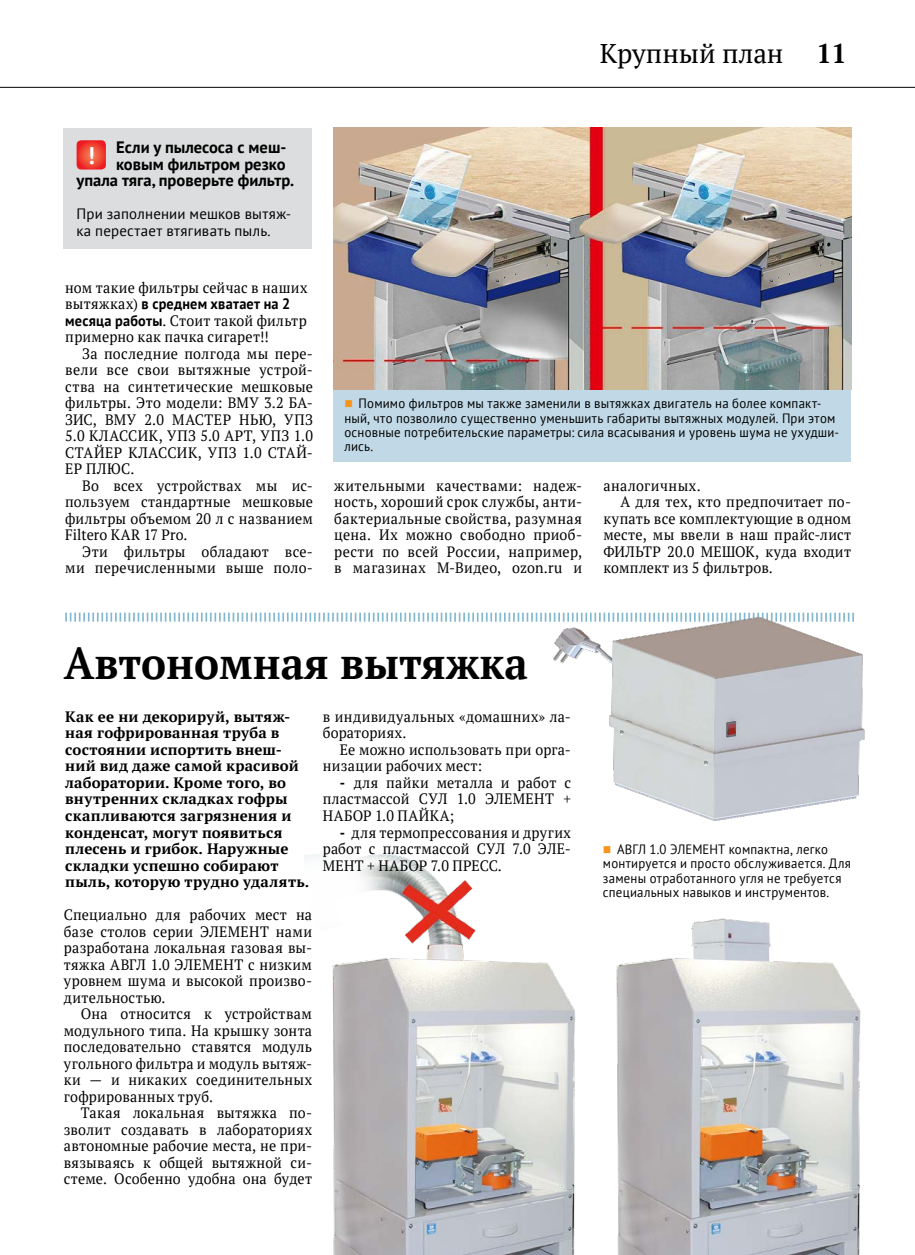
<style>
.page{position:relative;width:915px;height:1255px;background:#fff}
.page>*{position:absolute;margin:0;border:0;box-sizing:border-box;transform-origin:0 0}
.t1{font:700 44.25px "PT Serif";color:#000;scale:.95 1}
.t2{font:27px "PT Serif";color:#000}
.t3{font:700 24px "PT Sans";color:#fff;scale:.95 1}
.t4{font:700 16.5px "PT Sans";color:#000}
.t5{font:15px/16.5px "PT Serif";letter-spacing:.02em;color:#000;text-align:justify;scale:.95 1}
.t6{font:700 15px/16.5px "PT Serif";letter-spacing:.015em;color:#000}
.t7{font:15px/16.5px "PT Sans";letter-spacing:.015em;color:#000}
.t8{font:700 15px "PT Sans";letter-spacing:.015em;color:#000;scale:.95 1}
.t9{font:13.5px/14.2px "PT Sans";letter-spacing:.02em;color:#000;scale:.95 1}
.s1{font-weight:700}
.s2{font-family:"PT Serif";font-weight:400}
.s3{font-family:"PT Sans";font-weight:700}
</style>
<div class="page">
<hr style="left:0;top:87px;width:914px;height:1px;background:#000">
<div style="left:333px;top:128px;width:517px;height:333px;background:#c1d9e6"></div>
<img style="left:304px;top:853px;width:557px;height:401px">
<img style="left:333px;top:128px;width:517px;height:261px">
<div style="left:64px;top:128px;width:248px;height:120px;background:#dcddde"></div>
<svg style="left:77px;top:140px;width:29px;height:29px"></svg>
<svg style="left:65px;top:612px;width:486px;height:9px"></svg>
<img style="left:553px;top:612px;width:312px;height:209px">
<h2 class="t2" style="left:599px;top:36px;width:248px">Крупный план <span class="s1">11</span></h2>
<h3 class="t3" style="left:88px;top:140px;width:9px">!</h3>
<p class="t4" style="left:116px;top:136px;width:172px">Если у пылесоса с меш-</p>
<p class="t4" style="left:116px;top:153px;width:171px">ковым фильтром резко</p>
<p class="t4" style="left:77px;top:169px;width:219px">упала тяга, проверьте фильтр.</p>
<p class="t7" style="left:77px;top:205px;width:216px">При заполнении мешков вытяж&shy;ка перестает втягивать пыль.</p>
<p class="t5" style="left:65px;top:279px;width:256px">ном такие фильтры сейчас в наших</p>
<p class="t8" style="left:65px;top:294px;width:238px"><span class="s2">вытяжках)</span> в среднем хватает на 2</p>
<p class="t5" style="left:65px;top:312px;width:256px"><span class="s3">месяца работы</span>. Стоит такой фильтр примерно как пачка сигарет!!</p>
<p class="t5" style="left:65px;top:345px;width:262px;text-indent:17px">За последние полгода мы пере&shy;вели все свои вытяжные устрой&shy;ства на синтетические мешковые фильтры. Это модели: ВМУ 3.2 БА-ЗИС, ВМУ 2.0 МАСТЕР НЬЮ, УПЗ 5.0 КЛАССИК, УПЗ 5.0 АРТ, УПЗ 1.0<br>СТАЙЕР КЛАССИК, УПЗ 1.0 СТАЙ-ЕР ПЛЮС.</p>
<p class="t5" style="left:65px;top:477px;width:262px;text-indent:17px">Во всех устройствах мы ис&shy;пользуем стандартные мешковые фильтры объемом 20 л с названием Filtero KAR 17 Pro.</p>
<p class="t5" style="left:65px;top:543px;width:262px;text-align:right">Эти фильтры обладают все&shy;ми перечисленными выше поло-</p>
<p class="t9" style="left:344px;top:396px;width:522px;text-indent:14px">Помимо фильтров мы также заменили в вытяжках двигатель на более компакт&shy;ный, что позволило существенно уменьшить габариты вытяжных модулей. При этом основные потребительские параметры: сила всасывания и уровень шума не ухудши&shy;лись.</p>
<p class="t5" style="left:334px;top:477px;width:262px">жительными качествами: надеж&shy;ность, хороший срок службы, анти&shy;бактериальные свойства, разумная цена. Их можно свободно приоб&shy;рести по всей России, например, в магазинах М-Видео, оzon.ru и</p>
<p class="t5" style="left:603px;top:477px;width:104px">аналогичных.</p>
<p class="t5" style="left:620px;top:493px;width:244px">А для тех, кто предпочитает по-</p>
<p class="t5" style="left:603px;top:510px;width:262px">купать все комплектующие в одном</p>
<p class="t5" style="left:603px;top:526px;width:262px">месте, мы ввели в наш прайс-лист</p>
<p class="t5" style="left:603px;top:543px;width:262px">ФИЛЬТР 20.0 МЕШОК, куда входит</p>
<p class="t5" style="left:603px;top:559px;width:180px">комплект из 5 фильтров.</p>
<h1 class="t1" style="left:64px;top:633px;width:490px">Автономная вытяжка</h1>
<p class="t6" style="left:65px;top:708px;width:245px">Как ее ни декорируй, вытяж&shy;ная гофрированная труба в состоянии испортить внеш&shy;ний вид даже самой красивой лаборатории. Кроме того, во внутренних складках гофры скапливаются загрязнения и конденсат, могут появиться плесень и грибок. Наружные складки успешно собирают пыль, которую трудно удалять.</p>
<p class="t5" style="left:322px;top:708px;width:263px">в индивидуальных «домашних» ла&shy;бораториях.</p>
<p class="t5" style="left:322px;top:741px;width:263px;text-indent:17px">Ее можно использовать при орга&shy;низации рабочих мест:</p>
<p class="t5" style="left:322px;top:774px;width:263px;text-indent:17px"><span class="s3">-</span> для пайки металла и работ с пластмассой СУЛ 1.0 ЭЛЕМЕНТ + НАБОР 1.0 ПАЙКА;</p>
<p class="t5" style="left:322px;top:823px;width:263px;text-indent:17px"><span class="s3">-</span> для термопрессования и других работ с пластмассой СУЛ 7.0 ЭЛЕ-МЕНТ + НАБОР 7.0 ПРЕСС.</p>
<p class="t5" style="left:64px;top:906px;width:263px">Специально для рабочих мест на базе столов серии ЭЛЕМЕНТ нами разработана локальная газовая вы&shy;тяжка АВГЛ 1.0 ЭЛЕМЕНТ с низким уровнем шума и высокой произво&shy;дительностью.</p>
<p class="t5" style="left:64px;top:1005px;width:263px;text-indent:17px">Она относится к устройствам модульного типа. На крышку зонта последовательно ставятся модуль угольного фильтра и модуль вытяж&shy;ки — и никаких соединительных гофрированных труб.</p>
<p class="t5" style="left:64px;top:1104px;width:263px;text-indent:17px">Такая локальная вытяжка по&shy;зволит создавать в лабораториях автономные рабочие места, не при&shy;вязываясь к общей вытяжной си&shy;стеме. Особенно удобна она будет</p>
<p class="t9" style="left:602px;top:841px;width:262px;text-indent:14px">АВГЛ 1.0 ЭЛЕМЕНТ компактна, легко монтируется и просто обслуживается. Для замены отработанного угля не требуется специальных навыков и инструментов.</p>
</div>
